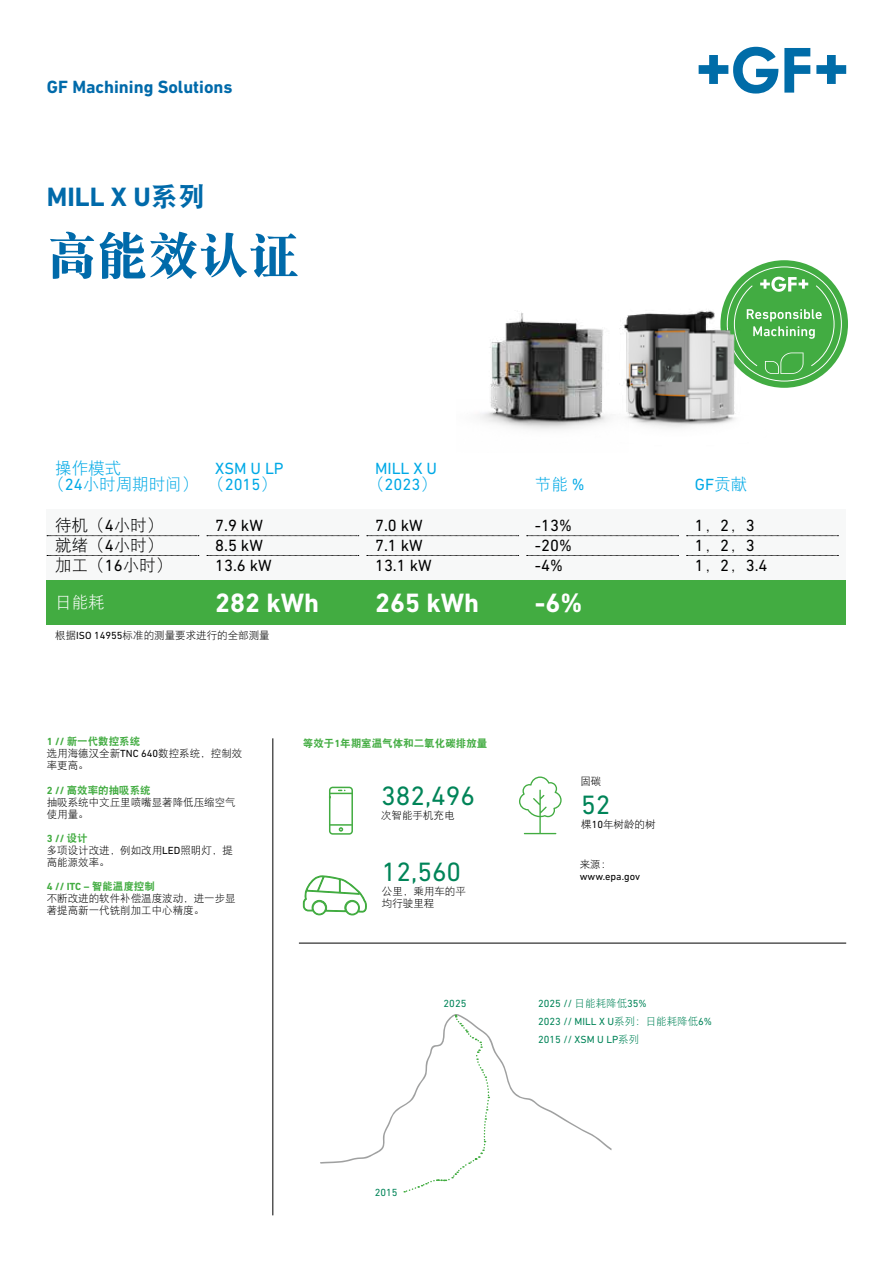
<style>
.page{position:relative;width:893px;height:1263px;background:#fff}
.page>*{position:absolute;margin:0;border:0;box-sizing:border-box;transform-origin:0 0}
.t1{font:50.55px "DF Song GB W9";color:#006aaa}
.t2{font:27px "DIN Next W1 G";color:#008458}
.t3{font:700 27px "DIN Next W1 G";color:#fff}
.t4{font:700 27px "DIN Next W1 G";color:#006aaa}
.t5{font:700 18px "DIN Next W1 G";color:#006aaa}
.t6{font:16.5px/19.8px "DIN Next W1 G";color:#000}
.t7{font:16.5px/16.5px "DIN Next W1 G";color:#00a9e6;text-align:center}
.t8{font:16.5px/19.8px "DF Hei GB W3";color:#000}
.t9{font:16.5px/16.5px "DF Hei GB W3";color:#00a9e6}
.t10{font:16.5px "DF Hei GB W3";color:#fff}
.t11{font:10.5px/12px "DF Hei GB W3";color:#000}
.t12{font:10.5px/18px "DIN Next W1 G";color:#008458}
.t13{font:10.5px "DF Hei GB W9";color:#42ac41}
.t14{font:700 10.5px "DIN Next W1 G";color:#42ac41}
.t15{font:10.5px "DIN Next W1 G";color:#000}
.s1{font-family:"DF Hei GB W9";font-weight:400}
.s2{font-family:"DIN Next W1 G"}
.s3{font-family:"DF Hei GB W3"}
.s4{font-family:"DIN Next W1 G";font-weight:700}
</style>
<div class="page">
<img style="left:480px;top:312px;width:115px;height:118px">
<svg style="left:720px;top:260px;width:128px;height:128px;background:#54b454"></svg>
<svg style="left:734px;top:277px;width:101px;height:97px;background:#5db75d"></svg>
<hr style="left:299px;top:943px;width:547px;height:1px;background:#000">
<svg style="left:699px;top:47px;width:79px;height:47px"></svg>
<svg style="left:784px;top:48px;width:26px;height:45px"></svg>
<svg style="left:816px;top:55px;width:30px;height:29px"></svg>
<svg style="left:519px;top:776px;width:43px;height:58px"></svg>
<svg style="left:328px;top:786px;width:25px;height:49px"></svg>
<svg style="left:303px;top:875px;width:64px;height:41px"></svg>
<hr style="left:273px;top:738px;width:1px;height:477px;background:#000">
<div style="left:47px;top:509px;width:799px;height:71px;background:#f7f8f8"></div>
<svg style="left:47px;top:535px;width:152px;height:1px"></svg>
<svg style="left:47px;top:555px;width:152px;height:1px"></svg>
<svg style="left:207px;top:535px;width:152px;height:1px"></svg>
<svg style="left:207px;top:555px;width:152px;height:1px"></svg>
<svg style="left:367px;top:535px;width:152px;height:1px"></svg>
<svg style="left:367px;top:555px;width:152px;height:1px"></svg>
<svg style="left:527px;top:535px;width:152px;height:1px"></svg>
<svg style="left:527px;top:555px;width:152px;height:1px"></svg>
<svg style="left:687px;top:535px;width:151px;height:1px"></svg>
<svg style="left:687px;top:555px;width:151px;height:1px"></svg>
<div style="left:47px;top:580px;width:799px;height:44px;background:#42ac41"></div>
<svg style="left:320px;top:1014px;width:292px;height:179px"></svg>
<img style="left:595px;top:301px;width:173px;height:127px">
<h3 class="t5" style="left:47px;top:76px;width:187px">GF Machining Solutions</h3>
<h2 class="t4" style="left:47px;top:181px;width:160px">MILL X U<span class="s1">系列</span></h2>
<h1 class="t1" style="left:47px;top:228px;width:254px">高能效认证</h1>
<h3 class="t9" style="left:48px;top:459px;width:151px;text-indent:7px">操作模式<br>（<span class="s2">24</span>小时周期时间）</h3>
<h3 class="t7" style="left:208px;top:460px;width:77px">XSM U LP<span class="s3">（</span>2015<span class="s3">）</span></h3>
<h3 class="t7" style="left:368px;top:460px;width:71px">MILL X U<span class="s3">（</span>2023<span class="s3">）</span></h3>
<h3 class="t9" style="left:535px;top:476px;width:51px">节能 <span class="s2">%</span></h3>
<h3 class="t7" style="left:695px;top:476px;width:54px">GF<span class="s3">贡献</span></h3>
<h3 class="t8" style="left:55px;top:515px;width:118px">待机（<span class="s2">4</span>小时）就绪（<span class="s2">4</span>小时）加工（<span class="s2">16</span>小时）</h3>
<h3 class="t6" style="left:215px;top:515px;width:58px">7.9 kW<br>8.5 kW<br>13.6 kW</h3>
<h3 class="t6" style="left:375px;top:515px;width:58px">7.0 kW<br>7.1 kW<br>13.1 kW</h3>
<h3 class="t6" style="left:535px;top:515px;width:38px;text-align:justify">-13% -20% -4%</h3>
<h3 class="t6" style="left:695px;top:515px;width:74px">1<span class="s3">，</span>2<span class="s3">，</span>3<br>1<span class="s3">，</span>2<span class="s3">，</span>3<br>1<span class="s3">，</span>2<span class="s3">，</span>3.4</h3>
<h3 class="t10" style="left:55px;top:593px;width:51px">日能耗</h3>
<h2 class="t3" style="left:215px;top:586px;width:106px">282 kWh</h2>
<h2 class="t3" style="left:375px;top:586px;width:106px">265 kWh</h2>
<h2 class="t3" style="left:535px;top:586px;width:49px">-6%</h2>
<p class="t11" style="left:55px;top:629px;width:216px">根据<span class="s2">ISO 14955</span>标准的测量要求进行的全部测量</p>
<p class="t13" style="left:47px;top:736px;width:95px"><span class="s4">1 //</span> 新一代数控系统</p>
<p class="t11" style="left:47px;top:747px;width:197px">选用海德汉全新<span class="s2">TNC 640</span>数控系统，控制效率更高。</p>
<p class="t13" style="left:47px;top:784px;width:105px"><span class="s4">2 //</span> 高效率的抽吸系统</p>
<p class="t11" style="left:47px;top:795px;width:191px">抽吸系统中文丘里喷嘴显著降低压缩空气使用量。</p>
<p class="t14" style="left:47px;top:832px;width:42px">3 // <span class="s1">设计</span></p>
<p class="t11" style="left:47px;top:843px;width:188px">多项设计改进，例如改用<span class="s2">LED</span>照明灯，提高能源效率。</p>
<p class="t14" style="left:47px;top:880px;width:110px">4 // ITC – <span class="s1">智能温度控制</span></p>
<p class="t11" style="left:47px;top:891px;width:191px">不断改进的软件补偿温度波动，进一步显著提高新一代铣削加工中心精度。</p>
<p class="t13" style="left:303px;top:738px;width:186px">等效于<span class="s4">1</span>年期室温气体和二氧化碳排放量</p>
<h2 class="t2" style="left:381px;top:780px;width:96px">382,496</h2>
<p class="t11" style="left:381px;top:809px;width:75px">次智能手机充电</p>
<h2 class="t2" style="left:382px;top:856px;width:81px">12,560</h2>
<p class="t11" style="left:382px;top:885px;width:85px">公里，乘用车的平均行驶里程</p>
<p class="t12" style="left:444px;top:994px;width:24px">2025</p>
<p class="t11" style="left:580px;top:775px;width:22px">固碳</p>
<p class="t11" style="left:581px;top:818px;width:76px">棵<span class="s2">10</span>年树龄的树</p>
<h2 class="t2" style="left:581px;top:789px;width:31px">52</h2>
<p class="t11" style="left:580px;top:858px;width:33px">来源：</p>
<p class="t15" style="left:580px;top:870px;width:62px">www.epa.gov</p>
<p class="t12" style="left:538px;top:995px;width:175px">2025 // <span class="s3">日能耗降低</span>35%<br>2023 // MILL X U<span class="s3">系列：日能耗降低</span>6%<br>2015 // XSM U LP<span class="s3">系列</span></p>
<p class="t12" style="left:375px;top:1183px;width:24px">2015</p>
</div>
